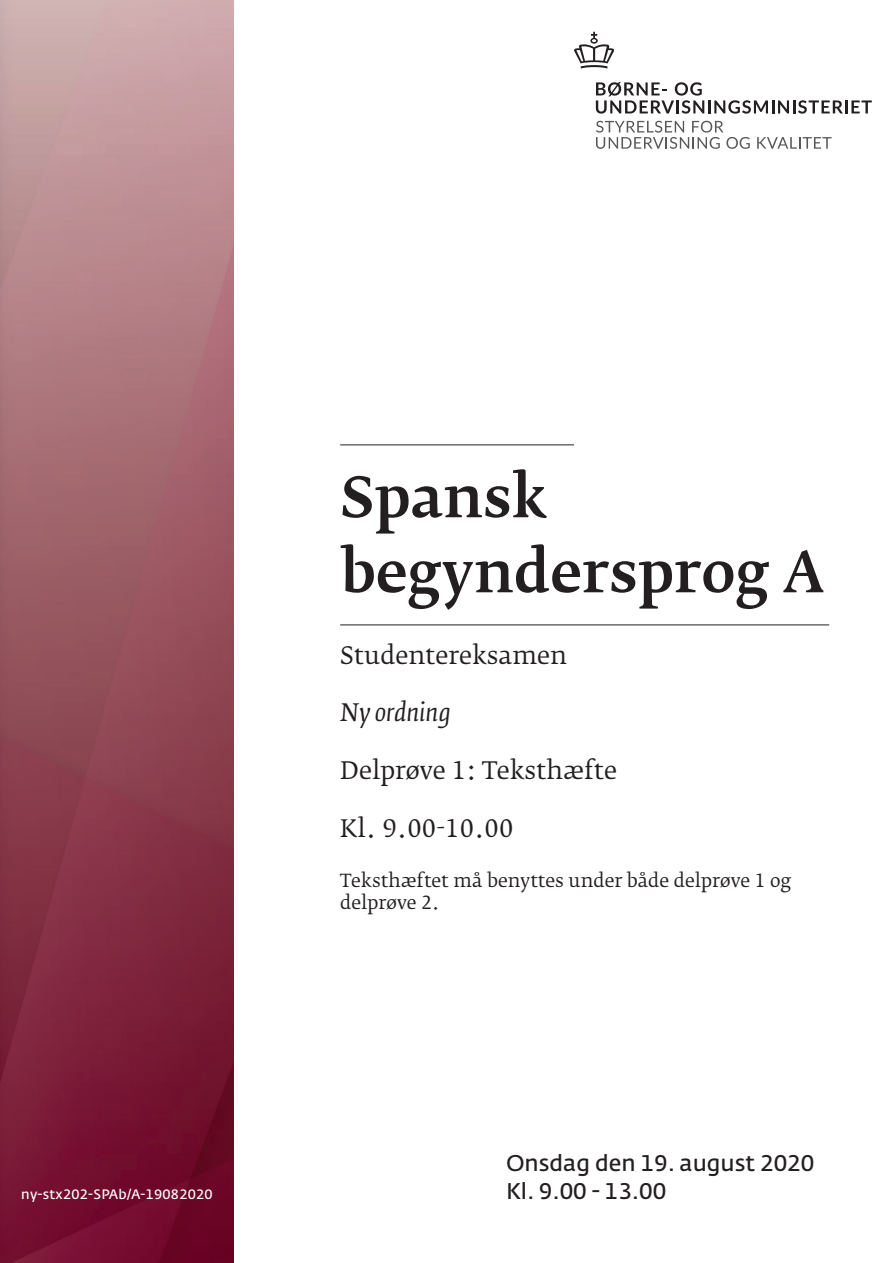
<style>
.page{position:relative;width:893px;height:1263px;background:#fff}
.page>*{position:absolute;margin:0;border:0;box-sizing:border-box;transform-origin:0 0}
.Stor_Overskrift{font:500 55.5px/75px "Fedra Serif B Std";color:#231f20}
.Brødtekst_ordinær{font:24px "Fedra Serif B Std";color:#231f20}
.Overskrift{font:24px "Fedra Serif B Std";color:#231f20}
.Overskrift-2{font:italic 24px "Fedra Serif B Std";color:#231f20}
.Eksamensdato{font:600 22.5px "Fedra Sans Std";color:#231f20}
.Overskrift-3{font:18px/21.6px "Fedra Serif B Std";color:#231f20}
.Opgavenr{font:600 13.5px "Fedra Sans Std";letter-spacing:.02em;color:#fff}
</style>
<div class="page">
<img style="left:0;top:0;width:234px;height:1263px">
<hr style="left:340px;top:444px;width:234px;height:1px;background:#231f20">
<hr style="left:340px;top:624px;width:489px;height:1px;background:#231f20">
<svg style="left:574px;top:32px;width:41px;height:37px"></svg>
<svg style="left:596px;top:82px;width:276px;height:32px"></svg>
<svg style="left:596px;top:121px;width:154px;height:28px"></svg>
<svg style="left:757px;top:137px;width:74px;height:12px"></svg>
<p class="Opgavenr" style="left:21px;top:1186px;width:193px">ny-stx202-SPAb/A-19082020</p>
<p class="Stor_Overskrift" style="left:340px;top:461px;width:486px">Spansk begyndersprog A</p>
<p class="Overskrift" style="left:340px;top:641px;width:228px">Studentereksamen</p>
<p class="Overskrift-2" style="left:340px;top:699px;width:112px">Ny ordning</p>
<p class="Brødtekst_ordinær" style="left:340px;top:756px;width:278px">Delprøve 1: Teksthæfte</p>
<p class="Brødtekst_ordinær" style="left:340px;top:814px;width:175px">Kl. 9.00-10.00</p>
<p class="Overskrift-3" style="left:340px;top:870px;width:453px">Teksthæftet må benyttes under både delprøve 1 og delprøve 2.</p>
<p class="Eksamensdato" style="left:506px;top:1149px;width:310px">Onsdag den 19. august 2020</p>
<p class="Eksamensdato" style="left:506px;top:1177px;width:162px">Kl. 9.00 - 13.00</p>
</div>
